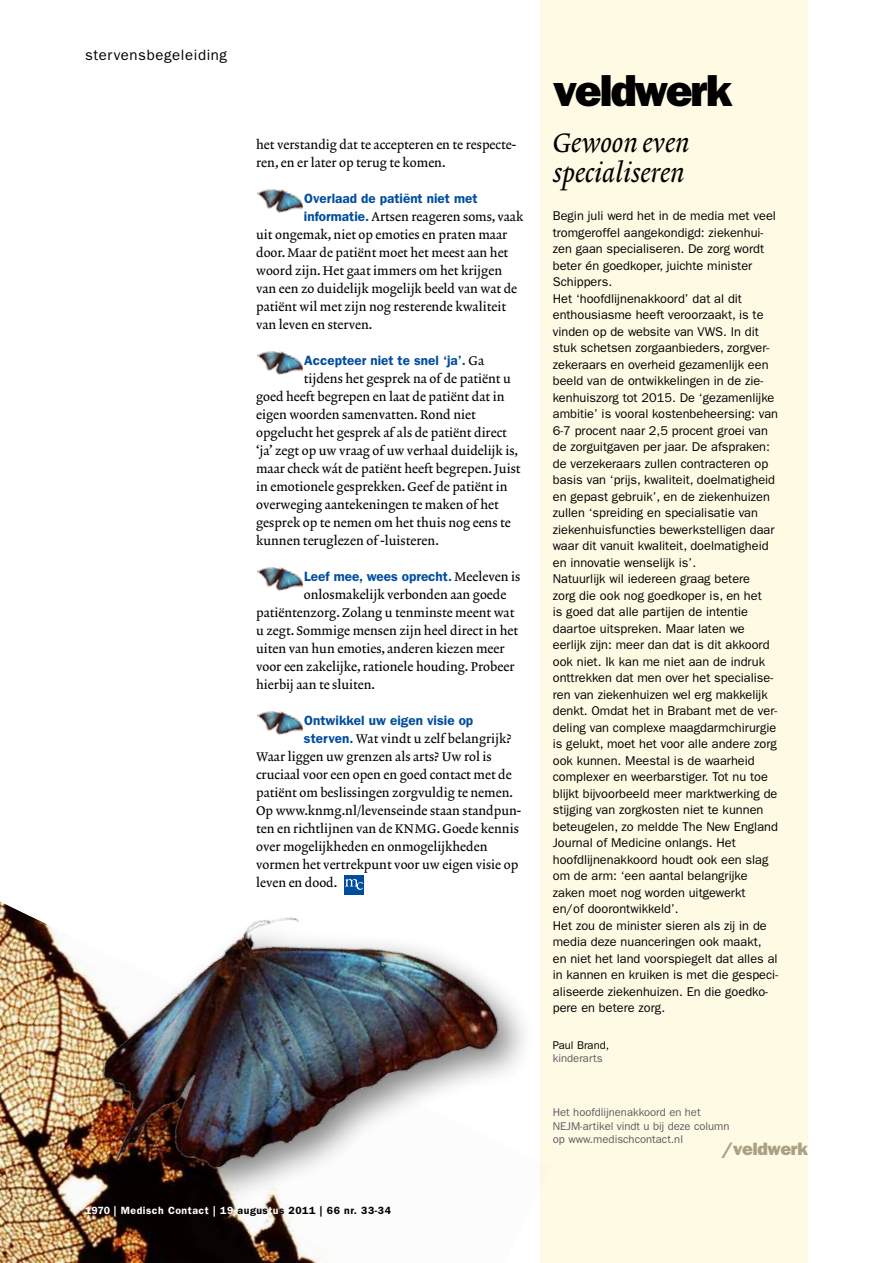
<style>
.page{position:relative;width:893px;height:1263px;background:#fff}
.page>*{position:absolute;margin:0;border:0;box-sizing:border-box;transform-origin:0 0}
.t1{font:45px "ITC Franklin Gothic Std Hvy";letter-spacing:-.05em;color:#000}
.t2{font:27px/30px "Lexicon No 2 Italic A";color:#000}
.t3{font:18px "ITC Franklin Gothic Std Hvy";letter-spacing:-.025em;color:#aaa184}
.t4{font:15px "ITC Franklin Gothic Std";letter-spacing:.04em;color:#000}
.t5{font:600 13.5px "ITC Franklin Gothic Std";color:#004d9f}
.t6{font:12.75px/16.5px "ITC Franklin Gothic Std";color:#000}
.t7{font:12.75px/18px "Lexicon No 2 Roman A";color:#000}
.t8{font:11.25px/13.5px "ITC Franklin Gothic Std";color:#5c5b60}
.t9{font:11.25px "ITC Franklin Gothic Std";color:#000}
.t10{font:600 10.5px "ITC Franklin Gothic Std";letter-spacing:.05em;color:#fff}
.s1{font-family:"ITC Franklin Gothic Std";font-weight:600;font-size:13.5px;color:#004d9f}
.s2{font-family:"Lexicon No 2 Roman A";font-weight:400;font-size:12.75px;color:#000}
.s3{color:#000}
</style>
<div class="page">
<img style="left:0;top:902px;width:30px;height:361px">
<img style="left:257px;top:189px;width:47px;height:24px">
<img style="left:257px;top:351px;width:47px;height:24px">
<img style="left:257px;top:567px;width:47px;height:24px">
<img style="left:257px;top:711px;width:47px;height:24px">
<div style="left:540px;top:0;width:268px;height:1263px;background:#fffae4"></div>
<img style="left:30px;top:875px;width:494px;height:388px">
<p class="t4" style="left:85px;top:46px;width:144px">stervensbegeleiding</p>
<p class="t7" style="left:256px;top:136px;width:262px">het verstandig dat te accepteren en te respecte&shy;ren, en er later op terug te komen.</p>
<p class="t5" style="left:304px;top:190px;width:175px">Overlaad de patiënt niet met</p>
<p class="t7" style="left:256px;top:208px;width:269px;text-indent:48px"><span class="s1">informatie.</span> Artsen reageren soms, vaak uit ongemak, niet op emoties en praten maar door. Maar de patiënt moet het meest aan het woord zijn. Het gaat immers om het krijgen van een zo duidelijk mogelijk beeld van wat de patiënt wil met zijn nog resterende kwaliteit van leven en sterven.</p>
<p class="t5" style="left:304px;top:352px;width:181px">Accepteer niet te snel ‘ja’. <span class="s2">Ga</span></p>
<p class="t7" style="left:256px;top:370px;width:266px;text-indent:48px">tijdens het gesprek na of de patiënt u goed heeft begrepen en laat de patiënt dat in eigen woorden samenvatten. Rond niet opgelucht het gesprek af als de patiënt direct ‘ja’ zegt op uw vraag of uw verhaal duidelijk is, maar check wát de patiënt heeft begrepen. Juist in emotionele gesprekken. Geef de patiënt in overweging aantekeningen te maken of het gesprek op te nemen om het thuis nog eens te kunnen teruglezen of -luisteren.</p>
<p class="t5" style="left:304px;top:568px;width:218px">Leef mee, wees oprecht. <span class="s2">Meeleven is</span></p>
<p class="t7" style="left:256px;top:586px;width:264px;text-indent:48px">onlosmakelijk verbonden aan goede patiëntenzorg. Zolang u tenminste meent wat u zegt. Sommige mensen zijn heel direct in het uiten van hun emoties, anderen kiezen meer voor een zakelijke, rationele houding. Probeer hierbij aan te sluiten.</p>
<p class="t5" style="left:304px;top:712px;width:171px">Ontwikkel uw eigen visie op</p>
<p class="t7" style="left:256px;top:730px;width:267px;text-indent:48px"><span class="s1">sterven.</span> Wat vindt u zelf belangrijk?<br>Waar liggen uw grenzen als arts? Uw rol is cruciaal voor een open en goed contact met de patiënt om beslissingen zorgvuldig te nemen.<br>Op www.knmg.nl/levenseinde staan standpun&shy;ten en richtlijnen van de KNMG. Goede kennis over mogelijkheden en onmogelijkheden vormen het vertrekpunt voor uw eigen visie op leven en dood.</p>
<p class="t10" style="left:85px;top:1204px;width:307px">1970 | Medisch Contact | 19 <span class="s3">augus</span>tu<span class="s3">s 2011 | 66 nr. 33-34</span></p>
<h1 class="t1" style="left:553px;top:65px;width:181px">veldwerk</h1>
<h2 class="t2" style="left:553px;top:129px;width:138px">Gewoon even specialiseren</h2>
<p class="t6" style="left:553px;top:208px;width:227px">Begin juli werd het in de media met veel tromgeroffel aangekondigd: ziekenhui&shy;zen gaan specialiseren. De zorg wordt beter én goedkoper, juichte minister Schippers.<br>Het ‘hoofdlijnenakkoord’ dat al dit enthousiasme heeft veroorzaakt, is te vinden op de website van VWS. In dit stuk schetsen zorgaanbieders, zorgver&shy;zekeraars en overheid gezamenlijk een beeld van de ontwikkelingen in de zie&shy;kenhuiszorg tot 2015. De ‘gezamenlijke ambitie’ is vooral kostenbeheersing: van 6-7 procent naar 2,5 procent groei van de zorguitgaven per jaar. De afspraken: de verzekeraars zullen contracteren op basis van ‘prijs, kwaliteit, doelmatigheid en gepast gebruik’, en de ziekenhuizen zullen ‘spreiding en specialisatie van ziekenhuisfuncties bewerkstelligen daar waar dit vanuit kwaliteit, doelmatigheid en innovatie wenselijk is’.<br>Natuurlijk wil iedereen graag betere<br>zorg die ook nog goedkoper is, en het<br>is goed dat alle partijen de intentie daartoe uitspreken. Maar laten we eerlijk zijn: meer dan dat is dit akkoord ook niet. Ik kan me niet aan de indruk onttrekken dat men over het specialise&shy;ren van ziekenhuizen wel erg makkelijk denkt. Omdat het in Brabant met de ver&shy;deling van complexe maagdarmchirurgie is gelukt, moet het voor alle andere zorg ook kunnen. Meestal is de waarheid complexer en weerbarstiger. Tot nu toe blijkt bijvoorbeeld meer marktwerking de stijging van zorgkosten niet te kunnen beteugelen, zo meldde The New England Journal of Medicine onlangs. Het hoofdlijnenakkoord houdt ook een slag om de arm: ‘een aantal belangrijke zaken moet nog worden uitgewerkt en/of doorontwikkeld’.<br>Het zou de minister sieren als zij in de media deze nuanceringen ook maakt, en niet het land voorspiegelt dat alles al in kannen en kruiken is met die gespeci&shy;aliseerde ziekenhuizen. En die goedko&shy;pere en betere zorg.</p>
<p class="t9" style="left:553px;top:1038px;width:58px">Paul Brand,</p>
<p class="t8" style="left:553px;top:1052px;width:51px">kinderarts</p>
<p class="t8" style="left:553px;top:1106px;width:178px">Het hoofdlijnenakkoord en het<br>NEJM-artikel vindt u bij deze column op www.medischcontact.nl</p>
<h3 class="t3" style="left:723px;top:1138px;width:87px">/veldwerk</h3>
</div>
